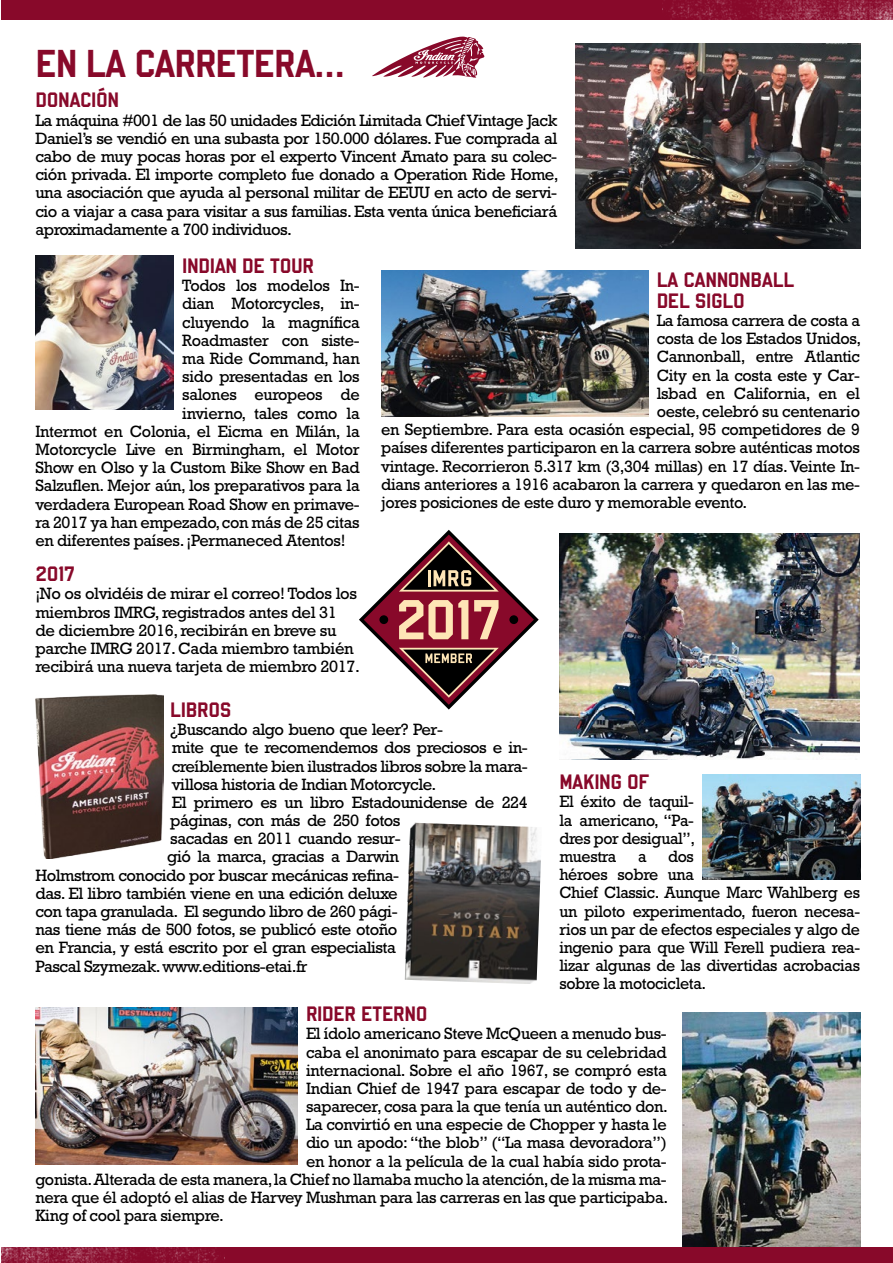
<style>
.page{position:relative;width:893px;height:1263px;background:#fff}
.page>*{position:absolute;margin:0;border:0;box-sizing:border-box;transform-origin:0 0}
.t1{font:42.45px "Hoboken High Sans";letter-spacing:-.03em;color:#88092a}
.t2{font:22.65px/21.1px "Hoboken High Sans";letter-spacing:-.02em;color:#88092a}
.t3{font:16.65px/18.1px "Rockwell";letter-spacing:-.02em;color:#000}
.t4{font:16.65px/18.1px "Rockwell";letter-spacing:-.02em;color:#000;text-align:justify;scale:.96 1}
</style>
<div class="page">
<img style="left:683px;top:1012px;width:177px;height:236px">
<div style="left:1px;top:0;width:892px;height:19px;background:#88092a"></div>
<div style="left:1px;top:1248px;width:892px;height:15px;background:#88092a"></div>
<img style="left:662px;top:0;width:231px;height:19px">
<img style="left:1px;top:1248px;width:218px;height:15px">
<img style="left:702px;top:775px;width:158px;height:104px">
<img style="left:559px;top:533px;width:300px;height:227px">
<img style="left:381px;top:271px;width:267px;height:145px">
<img style="left:35px;top:1007px;width:262px;height:157px">
<img style="left:35px;top:695px;width:128px;height:163px">
<img style="left:405px;top:823px;width:136px;height:161px">
<img style="left:576px;top:44px;width:284px;height:205px">
<svg style="left:372px;top:37px;width:113px;height:41px"></svg>
<svg style="left:359px;top:530px;width:180px;height:179px"></svg>
<div style="left:379px;top:615px;width:9px;height:9px;background:#000;border-radius:50%"></div>
<div style="left:509px;top:615px;width:9px;height:9px;background:#000;border-radius:50%"></div>
<img style="left:35px;top:256px;width:139px;height:154px">
<h1 class="t1" style="left:35px;top:41px;width:310px">EN LA CARRETERA…</h1>
<h2 class="t2" style="left:35px;top:89px;width:85px">DONACIÓN</h2>
<p class="t3" style="left:35px;top:111px;width:525px;text-align:justify">La máquina #001 de las 50 unidades Edición Limitada Chief Vintage Jack Daniel’s se vendió en una subasta por 150.000 dólares. Fue comprada al cabo de muy pocas horas por el experto Vincent Amato para su colec&shy;ción privada. El importe completo fue donado a Operation Ride Home, una asociación que ayuda al personal militar de EEUU en acto de servi&shy;cio a viajar a casa para visitar a sus familias. Esta venta única beneficiará aproximadamente a 700 individuos.</p>
<h2 class="t2" style="left:182px;top:255px;width:133px">INDIAN DE TOUR</h2>
<p class="t3" style="left:182px;top:276px;width:179px">Todos los modelos In-</p>
<p class="t3" style="left:182px;top:295px;width:179px">dian Motorcycles, in-</p>
<p class="t3" style="left:182px;top:313px;width:179px">cluyendo la magnífica</p>
<p class="t3" style="left:182px;top:331px;width:179px">Roadmaster con siste-</p>
<p class="t3" style="left:182px;top:349px;width:179px">ma Ride Command, han</p>
<p class="t3" style="left:182px;top:367px;width:179px">sido presentadas en los</p>
<p class="t3" style="left:182px;top:386px;width:179px">salones europeos de</p>
<p class="t3" style="left:182px;top:404px;width:179px">invierno, tales como la</p>
<p class="t3" style="left:35px;top:422px;width:326px">Intermot en Colonia, el Eicma en Milán, la</p>
<p class="t3" style="left:35px;top:440px;width:326px">Motorcycle Live en Birmingham, el Motor</p>
<p class="t3" style="left:35px;top:458px;width:326px">Show en Olso y la Custom Bike Show en Bad</p>
<p class="t3" style="left:35px;top:476px;width:326px">Salzuflen. Mejor aún, los preparativos para la</p>
<p class="t3" style="left:35px;top:495px;width:326px">verdadera European Road Show en primave-</p>
<p class="t3" style="left:35px;top:513px;width:326px">ra 2017 ya han empezado, con más de 25 citas</p>
<p class="t3" style="left:35px;top:531px;width:312px">en diferentes países. ¡Permaneced Atentos!</p>
<h2 class="t2" style="left:657px;top:269px;width:139px">LA CANNONBALL<br>DEL SIGLO</h2>
<p class="t3" style="left:657px;top:311px;width:205px">La famosa carrera de costa a</p>
<p class="t3" style="left:657px;top:329px;width:206px">costa de los Estados Unidos,</p>
<p class="t3" style="left:657px;top:348px;width:205px">Cannonball, entre Atlantic</p>
<p class="t3" style="left:657px;top:366px;width:205px">City en la costa este y Car-</p>
<p class="t3" style="left:657px;top:384px;width:205px">lsbad en California, en el</p>
<p class="t3" style="left:657px;top:402px;width:205px">oeste, celebró su centenario</p>
<p class="t3" style="left:381px;top:420px;width:480px">en Septiembre. Para esta ocasión especial, 95 competidores de 9</p>
<p class="t3" style="left:381px;top:439px;width:480px">países diferentes participaron en la carrera sobre auténticas motos</p>
<p class="t3" style="left:381px;top:457px;width:480px">vintage. Recorrieron 5.317 km (3,304 millas) en 17 días. Veinte In-</p>
<p class="t3" style="left:381px;top:475px;width:480px">dians anteriores a 1916 acabaron la carrera y quedaron en las me-</p>
<p class="t3" style="left:381px;top:493px;width:367px">jores posiciones de este duro y memorable evento.</p>
<h2 class="t2" style="left:35px;top:563px;width:41px">2017</h2>
<p class="t3" style="left:35px;top:585px;width:326px">¡No os olvidéis de mirar el correo! Todos los miembros IMRG, registrados antes del 31 de diciembre 2016, recibirán en breve su parche IMRG 2017. Cada miembro también recibirá una nueva tarjeta de miembro 2017.</p>
<h2 class="t2" style="left:170px;top:699px;width:63px">LIBROS</h2>
<p class="t3" style="left:170px;top:720px;width:274px">¿Buscando algo bueno que leer? Per-</p>
<p class="t3" style="left:172px;top:738px;width:358px">mite que te recomendemos dos preciosos e in-</p>
<p class="t3" style="left:172px;top:757px;width:357px">creíblemente bien ilustrados libros sobre la mara-</p>
<p class="t3" style="left:172px;top:775px;width:266px">villosa historia de Indian Motorcycle.</p>
<p class="t3" style="left:172px;top:793px;width:358px">El primero es un libro Estadounidense de 224</p>
<p class="t3" style="left:170px;top:811px;width:232px">páginas, con más de 250 fotos</p>
<p class="t3" style="left:170px;top:829px;width:232px">sacadas en 2011 cuando resur-</p>
<p class="t3" style="left:167px;top:847px;width:233px">gió la marca, gracias a Darwin</p>
<p class="t3" style="left:35px;top:866px;width:365px">Holmstrom conocido por buscar mecánicas refina-</p>
<p class="t3" style="left:35px;top:884px;width:364px">das. El libro también viene en una edición deluxe</p>
<p class="t3" style="left:35px;top:902px;width:364px">con tapa granulada. El segundo libro de 260 pági-</p>
<p class="t3" style="left:35px;top:920px;width:364px">nas tiene más de 500 fotos, se publicó este otoño</p>
<p class="t3" style="left:35px;top:938px;width:362px">en Francia, y está escrito por el gran especialista</p>
<p class="t3" style="left:35px;top:957px;width:273px">Pascal Szymezak. www.editions-etai.fr</p>
<h2 class="t2" style="left:559px;top:771px;width:92px">MAKING OF</h2>
<p class="t4" style="left:559px;top:792px;width:143px">El éxito de taquil&shy;la americano, “Pa&shy;dres por desigual”, muestra</p>
<p class="t4" style="left:559px;top:847px;width:315px;text-align:left;text-indent:109px">dos<br>héroes sobre una<br>Chief Classic. Aunque Marc Wahlberg es un piloto experimentado, fueron necesa&shy;rios un par de efectos especiales y algo de ingenio para que Will Ferell pudiera rea&shy;lizar algunas de las divertidas acrobacias sobre la motocicleta.</p>
<p class="t4" style="left:638px;top:847px;width:10px">a</p>
<h2 class="t2" style="left:306px;top:1003px;width:123px">RIDER ETERNO</h2>
<p class="t3" style="left:306px;top:1024px;width:362px">El ídolo americano Steve McQueen a menudo bus-</p>
<p class="t3" style="left:306px;top:1043px;width:362px">caba el anonimato para escapar de su celebridad</p>
<p class="t3" style="left:306px;top:1061px;width:362px">internacional. Sobre el año 1967, se compró esta</p>
<p class="t3" style="left:306px;top:1079px;width:362px">Indian Chief de 1947 para escapar de todo y de-</p>
<p class="t3" style="left:306px;top:1097px;width:364px">saparecer, cosa para la que tenía un auténtico don.</p>
<p class="t3" style="left:306px;top:1115px;width:362px">La convirtió en una especie de Chopper y hasta le</p>
<p class="t3" style="left:306px;top:1133px;width:362px">dio un apodo: “the blob” (“La masa devoradora”)</p>
<p class="t3" style="left:306px;top:1152px;width:362px">en honor a la película de la cual había sido prota-</p>
<p class="t3" style="left:35px;top:1170px;width:633px">gonista. Alterada de esta manera, la Chief no llamaba mucho la atención, de la misma ma-</p>
<p class="t3" style="left:35px;top:1188px;width:634px">nera que él adoptó el alias de Harvey Mushman para las carreras en las que participaba.</p>
<p class="t3" style="left:35px;top:1206px;width:190px">King of cool para siempre.</p>
</div>
